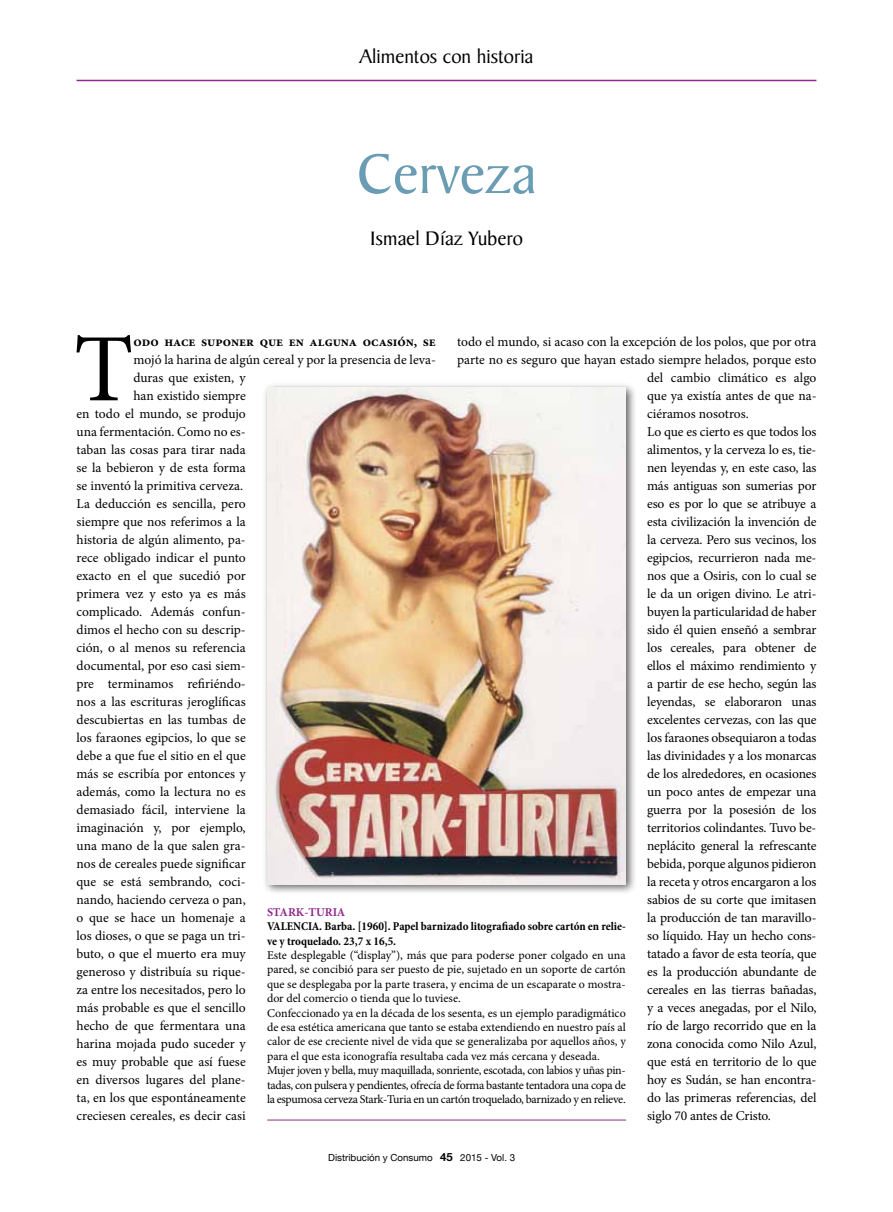
<style>
.page{position:relative;width:893px;height:1212px;background:#fff}
.page>*{position:absolute;margin:0;border:0;box-sizing:border-box;transform-origin:0 0}
.t1{font:96.6px "Minion Pro";color:#000}
.t2{font:60px "Baker Signet Std";color:#6a9db4}
.t3{font:21px "Baker Signet BT";color:#000}
.t4{font:21px "Baker Signet Std";color:#000}
.t5{font:13.5px "Minion Pro";letter-spacing:-.005em;color:#000}
.t6{font:700 13.5px "Minion Pro";color:#000}
.t7{font:12px/14.4px "Minion Pro";letter-spacing:-.005em;color:#000}
.t8{font:700 condensed 12px/14.4px "Minion Pro";color:#000}
.t9{font:700 12px "Minion Pro";color:#912a8c}
.t10{font:9.75px "Helvetica Neue";color:#000}
.s1{font-weight:700;font-size:11.25px}
</style>
<div class="page">
<div style="left:262px;top:382px;width:375px;height:513px;background:#000;opacity:.63"></div>
<img style="left:267px;top:388px;width:359px;height:496px">
<hr style="left:267px;top:1120px;width:359px;height:1px;background:#912a8c">
<hr style="left:77px;top:80px;width:739px;height:1px;background:#912a8c">
<h3 class="t3" style="left:359px;top:44px;width:175px">Alimentos con historia</h3>
<h2 class="t2" style="left:357px;top:141px;width:180px">Cerveza</h2>
<h3 class="t4" style="left:370px;top:227px;width:154px">Ismael Díaz Yubero</h3>
<h1 class="t1" style="left:74px;top:305px;width:61px">T</h1>
<p class="t6" style="left:133px;top:332px;width:304px">odo hace suponer que en alguna ocasión, se</p>
<p class="t5" style="left:457px;top:333px;width:361px">todo el mundo, si acaso con la excepción de los polos, que por otra</p>
<p class="t5" style="left:457px;top:351px;width:361px">parte no es seguro que hayan estado siempre helados, porque esto</p>
<p class="t5" style="left:647px;top:369px;width:171px">del cambio climático es algo</p>
<p class="t5" style="left:647px;top:387px;width:171px">que ya existía antes de que na-</p>
<p class="t5" style="left:647px;top:405px;width:103px">ciéramos nosotros.</p>
<p class="t5" style="left:647px;top:423px;width:171px">Lo que es cierto es que todos los</p>
<p class="t5" style="left:647px;top:441px;width:171px">alimentos, y la cerveza lo es, tie-</p>
<p class="t5" style="left:647px;top:459px;width:171px">nen leyendas y, en este caso, las</p>
<p class="t5" style="left:647px;top:477px;width:171px">más antiguas son sumerias por</p>
<p class="t5" style="left:647px;top:495px;width:171px">eso es por lo que se atribuye a</p>
<p class="t5" style="left:647px;top:513px;width:171px">esta civilización la invención de</p>
<p class="t5" style="left:647px;top:531px;width:171px">la cerveza. Pero sus vecinos, los</p>
<p class="t5" style="left:647px;top:549px;width:171px">egipcios, recurrieron nada me-</p>
<p class="t5" style="left:647px;top:567px;width:171px">nos que a Osiris, con lo cual se</p>
<p class="t5" style="left:647px;top:585px;width:171px">le da un origen divino. Le atri-</p>
<p class="t5" style="left:647px;top:603px;width:171px">buyen la particularidad de haber</p>
<p class="t5" style="left:647px;top:621px;width:171px">sido él quien enseñó a sembrar</p>
<p class="t5" style="left:647px;top:639px;width:171px">los cereales, para obtener de</p>
<p class="t5" style="left:647px;top:657px;width:171px">ellos el máximo rendimiento y</p>
<p class="t5" style="left:647px;top:675px;width:171px">a partir de ese hecho, según las</p>
<p class="t5" style="left:647px;top:693px;width:171px">leyendas, se elaboraron unas</p>
<p class="t5" style="left:647px;top:711px;width:171px">excelentes cervezas, con las que</p>
<p class="t5" style="left:647px;top:729px;width:171px">los faraones obsequiaron a todas</p>
<p class="t5" style="left:647px;top:747px;width:171px">las divinidades y a los monarcas</p>
<p class="t5" style="left:647px;top:765px;width:171px">de los alrededores, en ocasiones</p>
<p class="t5" style="left:647px;top:783px;width:171px">un poco antes de empezar una</p>
<p class="t5" style="left:647px;top:801px;width:171px">guerra por la posesión de los</p>
<p class="t5" style="left:647px;top:819px;width:171px">territorios colindantes. Tuvo be-</p>
<p class="t5" style="left:647px;top:837px;width:171px">neplácito general la refrescante</p>
<p class="t5" style="left:647px;top:855px;width:171px">bebida, porque algunos pidieron</p>
<p class="t5" style="left:647px;top:873px;width:171px">la receta y otros encargaron a los</p>
<p class="t5" style="left:647px;top:891px;width:171px">sabios de su corte que imitasen</p>
<p class="t5" style="left:647px;top:909px;width:171px">la producción de tan maravillo-</p>
<p class="t5" style="left:647px;top:927px;width:171px">so líquido. Hay un hecho cons-</p>
<p class="t5" style="left:647px;top:945px;width:171px">tatado a favor de esta teoría, que</p>
<p class="t5" style="left:647px;top:963px;width:171px">es la producción abundante de</p>
<p class="t5" style="left:647px;top:981px;width:171px">cereales en las tierras bañadas,</p>
<p class="t5" style="left:647px;top:999px;width:171px">y a veces anegadas, por el Nilo,</p>
<p class="t5" style="left:647px;top:1017px;width:171px">río de largo recorrido que en la</p>
<p class="t5" style="left:647px;top:1035px;width:171px">zona conocida como Nilo Azul,</p>
<p class="t5" style="left:647px;top:1053px;width:171px">que está en territorio de lo que</p>
<p class="t5" style="left:647px;top:1071px;width:171px">hoy es Sudán, se han encontra-</p>
<p class="t5" style="left:647px;top:1089px;width:171px">do las primeras referencias, del</p>
<p class="t5" style="left:647px;top:1107px;width:125px">siglo 70 antes de Cristo.</p>
<p class="t5" style="left:133px;top:351px;width:304px">mojó la harina de algún cereal y por la presencia de leva-</p>
<p class="t5" style="left:133px;top:369px;width:114px">duras que existen, y</p>
<p class="t5" style="left:133px;top:387px;width:114px">han existido siempre</p>
<p class="t5" style="left:77px;top:405px;width:171px">en todo el mundo, se produjo</p>
<p class="t5" style="left:77px;top:423px;width:171px">una fermentación. Como no es-</p>
<p class="t5" style="left:77px;top:441px;width:171px">taban las cosas para tirar nada</p>
<p class="t5" style="left:77px;top:459px;width:171px">se la bebieron y de esta forma</p>
<p class="t5" style="left:77px;top:477px;width:168px">se inventó la primitiva cerveza.</p>
<p class="t5" style="left:77px;top:495px;width:171px">La deducción es sencilla, pero</p>
<p class="t5" style="left:77px;top:513px;width:171px">siempre que nos referimos a la</p>
<p class="t5" style="left:77px;top:531px;width:171px">historia de algún alimento, pa-</p>
<p class="t5" style="left:77px;top:549px;width:171px">rece obligado indicar el punto</p>
<p class="t5" style="left:77px;top:567px;width:171px">exacto en el que sucedió por</p>
<p class="t5" style="left:77px;top:585px;width:171px">primera vez y esto ya es más</p>
<p class="t5" style="left:77px;top:603px;width:171px">complicado. Además confun-</p>
<p class="t5" style="left:77px;top:621px;width:171px">dimos el hecho con su descrip-</p>
<p class="t5" style="left:77px;top:639px;width:171px">ción, o al menos su referencia</p>
<p class="t5" style="left:77px;top:657px;width:171px">documental, por eso casi siem-</p>
<p class="t5" style="left:77px;top:675px;width:171px">pre terminamos refiriéndo-</p>
<p class="t5" style="left:77px;top:693px;width:171px">nos a las escrituras jeroglíficas</p>
<p class="t5" style="left:77px;top:711px;width:171px">descubiertas en las tumbas de</p>
<p class="t5" style="left:77px;top:729px;width:171px">los faraones egipcios, lo que se</p>
<p class="t5" style="left:77px;top:747px;width:171px">debe a que fue el sitio en el que</p>
<p class="t5" style="left:77px;top:765px;width:171px">más se escribía por entonces y</p>
<p class="t5" style="left:77px;top:783px;width:171px">además, como la lectura no es</p>
<p class="t5" style="left:77px;top:801px;width:171px">demasiado fácil, interviene la</p>
<p class="t5" style="left:77px;top:819px;width:171px">imaginación y, por ejemplo,</p>
<p class="t5" style="left:77px;top:837px;width:171px">una mano de la que salen gra-</p>
<p class="t5" style="left:77px;top:855px;width:171px">nos de cereales puede significar</p>
<p class="t5" style="left:77px;top:873px;width:171px">que se está sembrando, coci-</p>
<p class="t5" style="left:77px;top:891px;width:171px">nando, haciendo cerveza o pan,</p>
<p class="t5" style="left:77px;top:909px;width:171px">o que se hace un homenaje a</p>
<p class="t5" style="left:77px;top:927px;width:171px">los dioses, o que se paga un tri-</p>
<p class="t5" style="left:77px;top:945px;width:171px">buto, o que el muerto era muy</p>
<p class="t5" style="left:77px;top:963px;width:171px">generoso y distribuía su rique-</p>
<p class="t5" style="left:77px;top:981px;width:171px">za entre los necesitados, pero lo</p>
<p class="t5" style="left:77px;top:999px;width:171px">más probable es que el sencillo</p>
<p class="t5" style="left:77px;top:1017px;width:171px">hecho de que fermentara una</p>
<p class="t5" style="left:77px;top:1035px;width:171px">harina mojada pudo suceder y</p>
<p class="t5" style="left:77px;top:1053px;width:171px">es muy probable que así fuese</p>
<p class="t5" style="left:77px;top:1071px;width:171px">en diversos lugares del plane-</p>
<p class="t5" style="left:77px;top:1089px;width:171px">ta, en los que espontáneamente</p>
<p class="t5" style="left:77px;top:1107px;width:171px">creciesen cereales, es decir casi</p>
<p class="t9" style="left:267px;top:903px;width:80px">STARK-TURIA</p>
<p class="t8" style="left:267px;top:919px;width:360px">VALENCIA. Barba. [1960]. Papel barnizado litografiado sobre cartón en relie&shy;ve y troquelado. 23,7 x 16,5.</p>
<p class="t7" style="left:267px;top:948px;width:360px">Este desplegable (“display”), más que para poderse poner colgado en una pared, se concibió para ser puesto de pie, sujetado en un soporte de cartón que se desplegaba por la parte trasera, y encima de un escaparate o mostra&shy;dor del comercio o tienda que lo tuviese.<br>Confeccionado ya en la década de los sesenta, es un ejemplo paradigmático de esa estética americana que tanto se estaba extendiendo en nuestro país al calor de ese creciente nivel de vida que se generalizaba por aquellos años, y para el que esta iconografía resultaba cada vez más cercana y deseada.<br>Mujer joven y bella, muy maquillada, sonriente, escotada, con labios y uñas pin&shy;tadas, con pulsera y pendientes, ofrecía de forma bastante tentadora una copa de la espumosa cerveza Stark-Turia en un cartón troquelado, barnizado y en relieve.</p>
<p class="t10" style="left:328px;top:1152px;width:188px">Distribución y Consumo <span class="s1">45</span> 2015 - Vol. 3</p>
</div>
